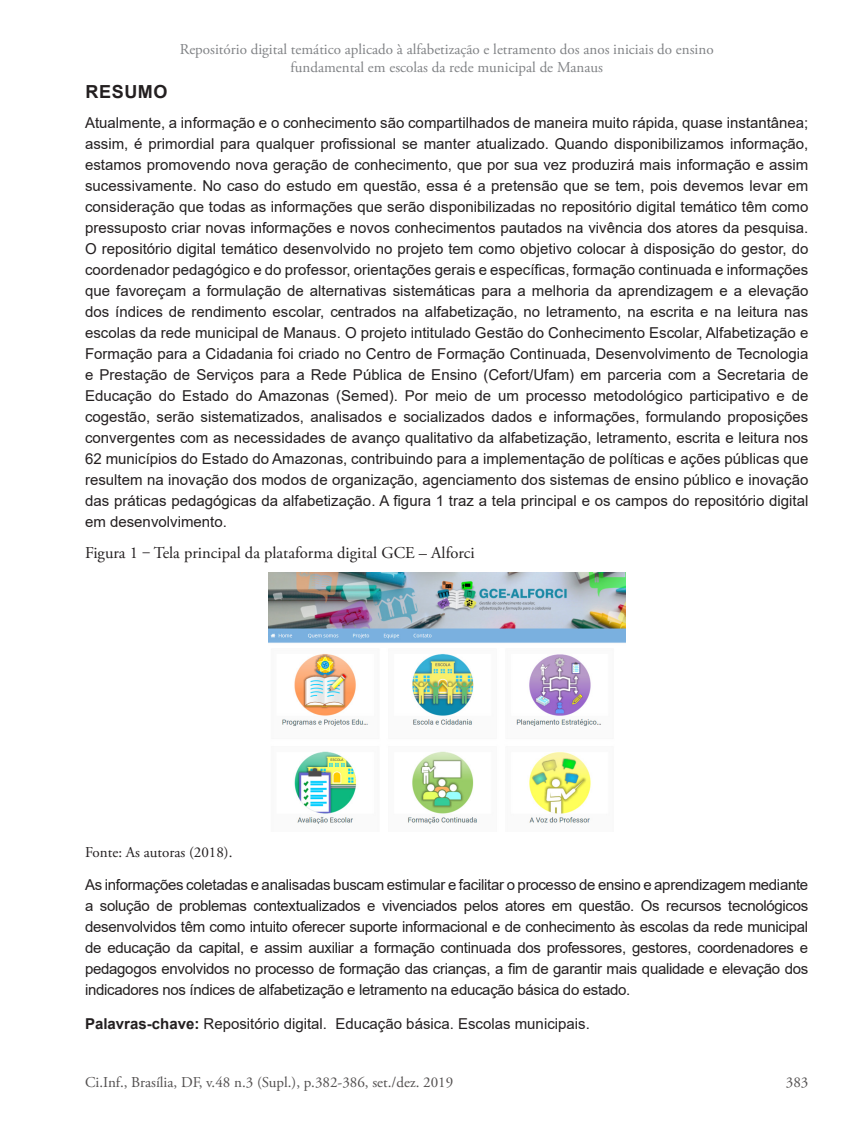
<style>
.page{position:relative;width:851px;height:1127px;background:#fff}
.page>*{position:absolute;margin:0;border:0;box-sizing:border-box;transform-origin:0 0}
.Ci_Inf__Seção_de_art{font:700 18px "Arial";letter-spacing:.035em;color:#231f20}
.Ci_Inf__Título_image{font:16.5px "Adobe Garamond Pro";color:#231f20}
.Ci_Inf__Artigo_-_Res{font:15px/21px "Arial";color:#231f20;text-align:justify}
.t1{font:15px/18px "Adobe Garamond Pro";color:#808285;text-align:center}
.t2{font:15px "Adobe Garamond Pro";color:#524f4f}
.Fonte{font:15px "Adobe Garamond Pro";color:#231f20}
.s1{font-weight:700}
</style>
<div class="page">
<img style="left:268px;top:572px;width:357px;height:252px">
<p class="t1" style="left:180px;top:41px;width:535px">Repositório digital temático aplicado à alfabetização e letramento dos anos iniciais do ensino fundamental em escolas da rede municipal de Manaus</p>
<p class="Ci_Inf__Seção_de_art" style="left:85px;top:79px;width:84px">RESUMO</p>
<p class="Ci_Inf__Artigo_-_Res" style="left:85px;top:112px;width:724px">Atualmente, a informação e o conhecimento são compartilhados de maneira muito rápida, quase instantânea; assim, é primordial para qualquer profissional se manter atualizado. Quando disponibilizamos informação, estamos promovendo nova geração de conhecimento, que por sua vez produzirá mais informação e assim sucessivamente. No caso do estudo em questão, essa é a pretensão que se tem, pois devemos levar em consideração que todas as informações que serão disponibilizadas no repositório digital temático têm como pressuposto criar novas informações e novos conhecimentos pautados na vivência dos atores da pesquisa.<br>O repositório digital temático desenvolvido no projeto tem como objetivo colocar à disposição do gestor, do coordenador pedagógico e do professor, orientações gerais e específicas, formação continuada e informações que favoreçam a formulação de alternativas sistemáticas para a melhoria da aprendizagem e a elevação dos índices de rendimento escolar, centrados na alfabetização, no letramento, na escrita e na leitura nas escolas da rede municipal de Manaus. O projeto intitulado Gestão do Conhecimento Escolar, Alfabetização e Formação para a Cidadania foi criado no Centro de Formação Continuada, Desenvolvimento de Tecnologia e Prestação de Serviços para a Rede Pública de Ensino (Cefort/Ufam) em parceria com a Secretaria de Educação do Estado do Amazonas (Semed). Por meio de um processo metodológico participativo e de cogestão, serão sistematizados, analisados e socializados dados e informações, formulando proposições convergentes com as necessidades de avanço qualitativo da alfabetização, letramento, escrita e leitura nos 62 municípios do Estado do Amazonas, contribuindo para a implementação de políticas e ações públicas que resultem na inovação dos modos de organização, agenciamento dos sistemas de ensino público e inovação das práticas pedagógicas da alfabetização. A figura 1 traz a tela principal e os campos do repositório digital em desenvolvimento.</p>
<p class="Ci_Inf__Título_image" style="left:85px;top:543px;width:391px">Figura 1 ‒ Tela principal da plataforma digital GCE – Alforci</p>
<p class="Fonte" style="left:85px;top:843px;width:149px">Fonte: As autoras (2018).</p>
<p class="Ci_Inf__Artigo_-_Res" style="left:85px;top:874px;width:724px">As informações coletadas e analisadas buscam estimular e facilitar o processo de ensino e aprendizagem mediante a solução de problemas contextualizados e vivenciados pelos atores em questão. Os recursos tecnológicos desenvolvidos têm como intuito oferecer suporte informacional e de conhecimento às escolas da rede municipal de educação da capital, e assim auxiliar a formação continuada dos professores, gestores, coordenadores e pedagogos envolvidos no processo de formação das crianças, a fim de garantir mais qualidade e elevação dos indicadores nos índices de alfabetização e letramento na educação básica do estado.</p>
<p class="Ci_Inf__Artigo_-_Res" style="left:85px;top:1013px;width:506px"><span class="s1">Palavras-chave:</span> Repositório digital. Educação básica. Escolas municipais.</p>
<p class="t2" style="left:85px;top:1073px;width:369px">Ci.Inf., Brasília, DF, v.48 n.3 (Supl.), p.382-386, set./dez. 2019</p>
<p class="t2" style="left:785px;top:1073px;width:24px">383</p>
</div>
